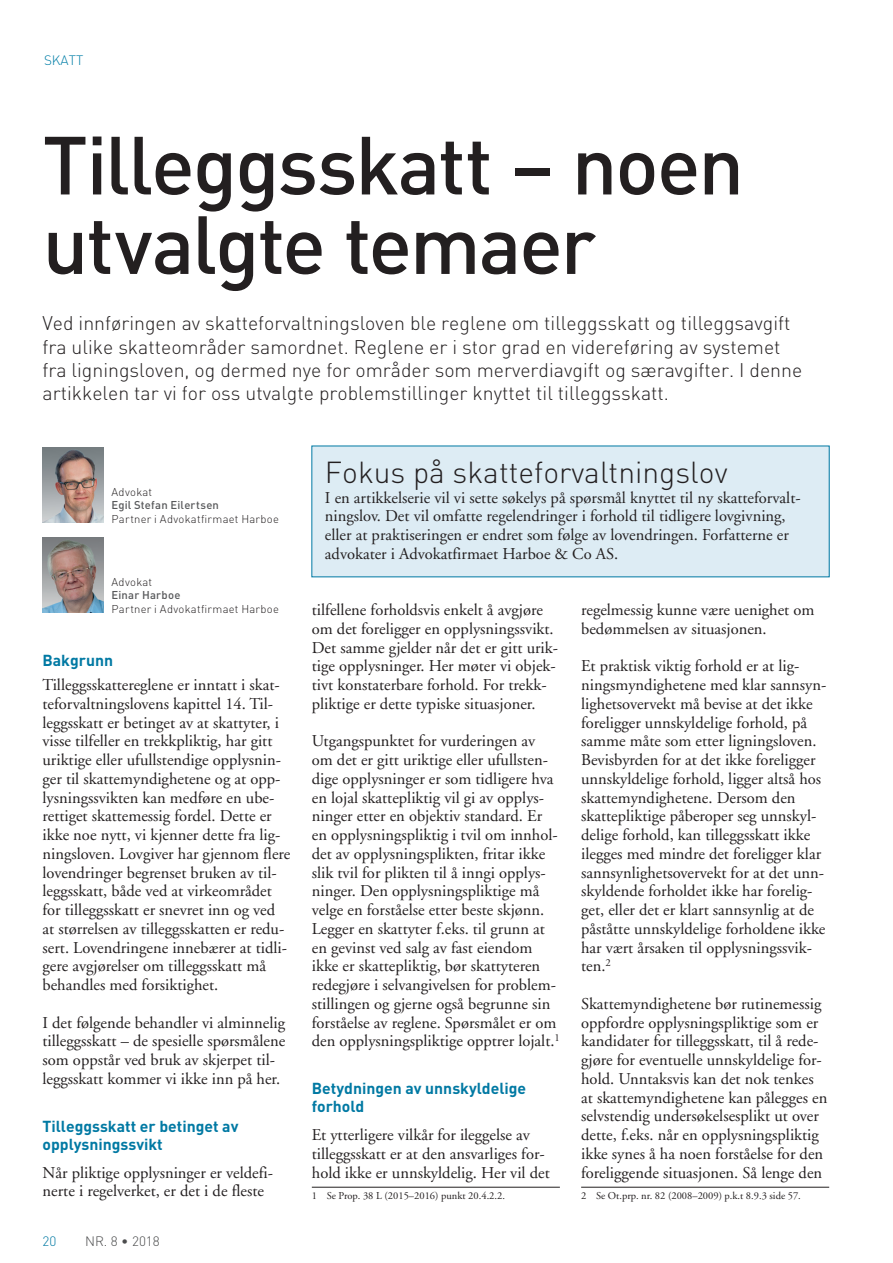
<style>
.page{position:relative;width:893px;height:1263px;background:#fff}
.page>*{position:absolute;margin:0;border:0;box-sizing:border-box;transform-origin:0 0}
.t1{font:500 81px/79.5px "DIN";letter-spacing:-.025em;color:#231f20}
.t2{font:300 30px "DIN";color:#231f20}
.t3{font:300 19.5px/23.4px "DIN";color:#231f20}
.t4{font:16.5px/18.8px "Adobe Garamond";color:#231f20}
.t5{font:700 15.75px/18px "DIN";color:#0079a3}
.t6{font:300 13.5px "DIN";color:#4b4c4d}
.t7{font:300 13.5px "DIN";color:#007ea7}
.t8{font:300 13.5px "DIN";color:#0079a3}
.t9{font:300 11.25px "DIN";letter-spacing:.025em;color:#231f20}
.t10{font:500 11.25px "DIN";letter-spacing:.02em;color:#57585a}
.t11{font:10.5px "Adobe Garamond";color:#231f20}
</style>
<div class="page">
<img style="left:43px;top:447px;width:60px;height:76px">
<img style="left:43px;top:537px;width:60px;height:76px">
<div style="left:312px;top:446px;width:517px;height:131px;background:#ddecf4"></div>
<hr style="left:312px;top:1187px;width:248px;height:1px;background:#231f20">
<hr style="left:581px;top:1187px;width:248px;height:1px;background:#231f20">
<p class="t7" style="left:44px;top:52px;width:41px">SKATT</p>
<h1 class="t1" style="left:43px;top:123px;width:703px">Tilleggsskatt – noen utvalgte temaer</h1>
<p class="t3" style="left:43px;top:311px;width:761px">Ved innføringen av skatteforvaltningsloven ble reglene om tilleggsskatt og tilleggsavgift fra ulike skatteområder samordnet. Reglene er i stor grad en videreføring av systemet fra ligningsloven, og dermed nye for områder som merverdiavgift og særavgifter. I denne artikkelen tar vi for oss utvalgte problemstillinger knyttet til tilleggsskatt.</p>
<p class="t9" style="left:112px;top:484px;width:42px">Advokat</p>
<p class="t10" style="left:112px;top:498px;width:109px">Egil Stefan Eilertsen</p>
<p class="t9" style="left:112px;top:511px;width:169px">Partner i Advokatfirmaet Harboe</p>
<p class="t9" style="left:112px;top:575px;width:42px">Advokat</p>
<p class="t10" style="left:112px;top:588px;width:70px">Einar Harboe</p>
<p class="t9" style="left:112px;top:602px;width:169px">Partner i Advokatfirmaet Harboe</p>
<p class="t5" style="left:43px;top:650px;width:72px">Bakgrunn</p>
<p class="t4" style="left:43px;top:676px;width:249px">Tilleggsskattereglene er inntatt i skat&shy;teforvaltningslovens kapittel 14. Til&shy;leggsskatt er betinget av at skattyter, i visse tilfeller en trekkpliktig, har gitt uriktige eller ufullstendige opplysnin&shy;ger til skattemyndighetene og at opp&shy;lysningssvikten kan medføre en ube&shy;rettiget skattemessig fordel. Dette er ikke noe nytt, vi kjenner dette fra lig&shy;ningsloven. Lovgiver har gjennom flere lovendringer begrenset bruken av til&shy;leggsskatt, både ved at virkeområdet for tilleggsskatt er snevret inn og ved at størrelsen av tilleggsskatten er redu&shy;sert. Lovendringene innebærer at tidli&shy;gere avgjørelser om tilleggsskatt må behandles med forsiktighet.</p>
<p class="t4" style="left:43px;top:1013px;width:244px">I det følgende behandler vi alminnelig tilleggsskatt – de spesielle spørsmålene som oppstår ved bruk av skjerpet til&shy;leggsskatt kommer vi ikke inn på her.</p>
<p class="t5" style="left:43px;top:1116px;width:197px">Tilleggsskatt er betinget av opplysningssvikt</p>
<p class="t4" style="left:43px;top:1163px;width:232px">Når pliktige opplysninger er veldefi&shy;nerte i regelverket, er det i de fleste</p>
<p class="t8" style="left:43px;top:1232px;width:16px">20</p>
<p class="t6" style="left:85px;top:1232px;width:76px">NR. 8 • 2018</p>
<h2 class="t2" style="left:325px;top:454px;width:404px">Fokus på skatteforvaltningslov</h2>
<p class="t4" style="left:325px;top:488px;width:477px">I en artikkelserie vil vi sette søkelys på spørsmål knyttet til ny skatteforvalt&shy;ningslov. Det vil omfatte regelendringer i forhold til tidligere lovgivning, eller at praktiseringen er endret som følge av lovendringen. Forfatterne er advokater i Advokatfirmaet Harboe &amp; Co AS.</p>
<p class="t4" style="left:312px;top:601px;width:248px">tilfellene forholdsvis enkelt å avgjøre om det foreligger en opplysningssvikt.<br>Det samme gjelder når det er gitt urik&shy;tige opplysninger. Her møter vi objek&shy;tivt konstaterbare forhold. For trekk&shy;pliktige er dette typiske situasjoner.</p>
<p class="t4" style="left:312px;top:732px;width:250px">Utgangspunktet for vurderingen av om det er gitt uriktige eller ufullsten&shy;dige opplysninger er som tidligere hva en lojal skattepliktig vil gi av opplys&shy;ninger etter en objektiv standard. Er en opplysningspliktig i tvil om innhol&shy;det av opplysningsplikten, fritar ikke slik tvil for plikten til å inngi opplys&shy;ninger. Den opplysningspliktige må velge en forståelse etter beste skjønn.<br>Legger en skattyter f.eks. til grunn at en gevinst ved salg av fast eiendom ikke er skattepliktig, bør skattyteren redegjøre i selvangivelsen for problem&shy;stillingen og gjerne også begrunne sin forståelse av reglene. Spørsmålet er om den opplysningspliktige opptrer lojalt.<sup>1</sup></p>
<p class="t5" style="left:312px;top:1079px;width:216px">Betydningen av unnskyldelige forhold</p>
<p class="t4" style="left:312px;top:1126px;width:239px">Et ytterligere vilkår for ileggelse av tilleggsskatt er at den ansvarliges for&shy;hold ikke er unnskyldelig. Her vil det</p>
<p class="t11" style="left:312px;top:1190px;width:195px">1 Se Prop. 38 L (2015–2016) punkt 20.4.2.2.</p>
<p class="t4" style="left:581px;top:601px;width:235px">regelmessig kunne være uenighet om bedømmelsen av situasjonen.</p>
<p class="t4" style="left:581px;top:657px;width:247px">Et praktisk viktig forhold er at lig&shy;ningsmyndighetene med klar sannsyn&shy;lighetsovervekt må bevise at det ikke foreligger unnskyldelige forhold, på samme måte som etter ligningsloven.<br>Bevisbyrden for at det ikke foreligger unnskyldelige forhold, ligger altså hos skattemyndighetene. Dersom den skattepliktige påberoper seg unnskyl&shy;delige forhold, kan tilleggsskatt ikke ilegges med mindre det foreligger klar sannsynlighetsovervekt for at det unn&shy;skyldende forholdet ikke har forelig&shy;get, eller det er klart sannsynlig at de påståtte unnskyldelige forholdene ikke har vært årsaken til opplysningssvik&shy;ten.<sup>2</sup></p>
<p class="t4" style="left:581px;top:995px;width:248px">Skattemyndighetene bør rutinemessig oppfordre opplysningspliktige som er kandidater for tilleggsskatt, til å rede&shy;gjøre for eventuelle unnskyldelige for&shy;hold. Unntaksvis kan det nok tenkes at skattemyndighetene kan pålegges en selvstendig undersøkelsesplikt ut over dette, f.eks. når en opplysningspliktig ikke synes å ha noen forståelse for den foreliggende situasjonen. Så lenge den</p>
<p class="t11" style="left:581px;top:1190px;width:221px">2 Se Ot.prp. nr. 82 (2008–2009) p.k.t 8.9.3 side 57.</p>
</div>
